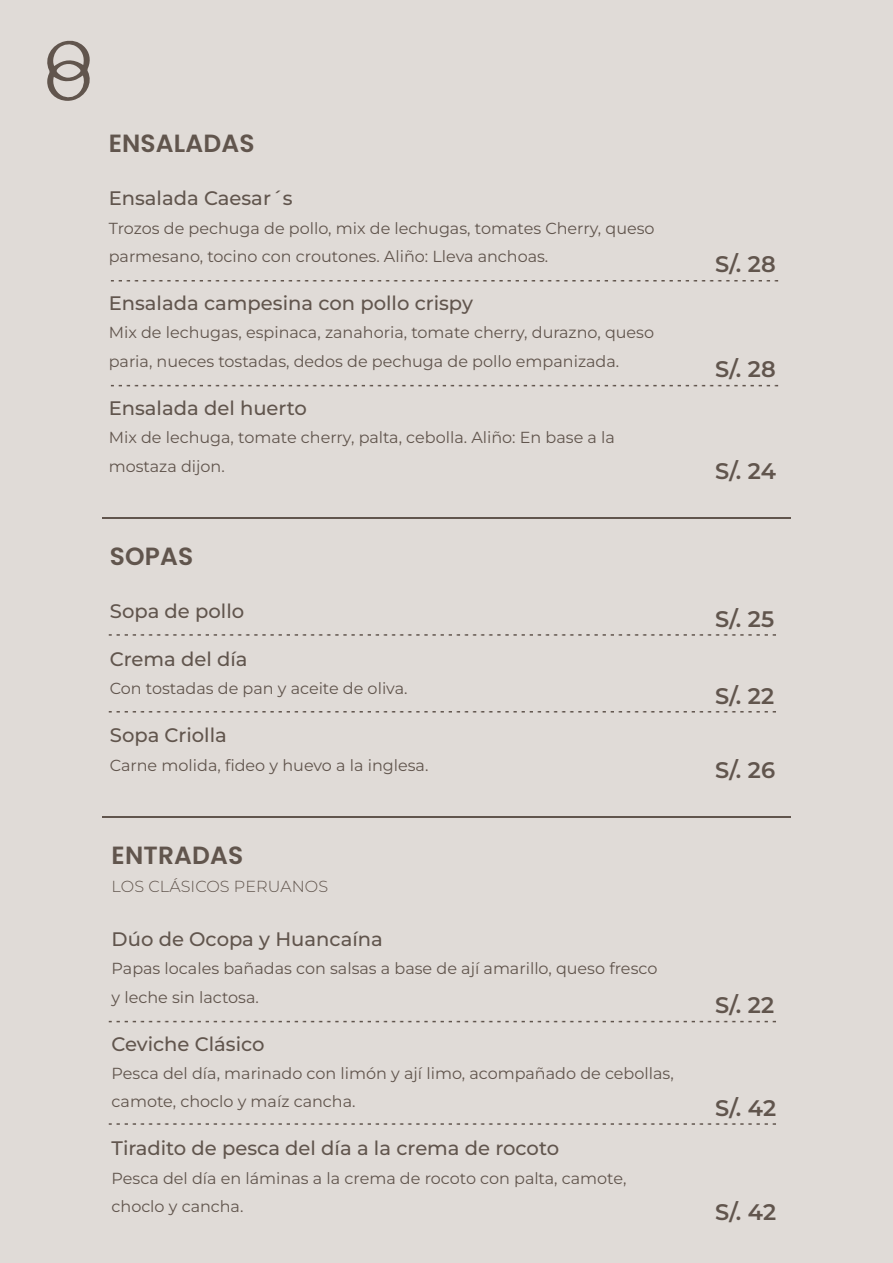
<style>
.page{position:relative;width:893px;height:1263px;background:#e0dbd7}
.page>*{position:absolute;margin:0;border:0;box-sizing:border-box;transform-origin:0 0}
.t1{font:600 24.9px "Poppins";letter-spacing:.005em;color:#61554d}
.t2{font:100 22.5px "Montserrat";letter-spacing:.005em;color:#61554d}
.t3{font:100 19.5px "Montserrat";color:#61554d}
.t4{font:100 16.05px/28.5px "Montserrat";color:#61554d}
</style>
<div class="page">
<svg style="left:47px;top:40px;width:43px;height:61px"></svg>
<svg style="left:109px;top:634px;width:667px;height:2px"></svg>
<svg style="left:109px;top:711px;width:667px;height:1px"></svg>
<svg style="left:111px;top:280px;width:668px;height:1px"></svg>
<svg style="left:111px;top:385px;width:668px;height:1px"></svg>
<svg style="left:109px;top:1021px;width:667px;height:1px"></svg>
<svg style="left:109px;top:1123px;width:667px;height:2px"></svg>
<hr style="left:102px;top:517px;width:689px;height:1px;background:#61554d">
<hr style="left:102px;top:816px;width:689px;height:2px;background:#61554d">
<h1 class="t1" style="left:109px;top:129px;width:147px">ENSALADAS</h1>
<p class="t3" style="left:109px;top:186px;width:185px">Ensalada Caesar´s</p>
<p class="t4" style="left:109px;top:215px;width:547px">Trozos de pechuga de pollo, mix de lechugas, tomates Cherry, queso parmesano, tocino con croutones. Aliño: Lleva anchoas.</p>
<p class="t3" style="left:109px;top:291px;width:366px">Ensalada campesina con pollo crispy</p>
<p class="t4" style="left:109px;top:320px;width:547px">Mix de lechugas, espinaca, zanahoria, tomate cherry, durazno, queso paria, nueces tostadas, dedos de pechuga de pollo empanizada.</p>
<p class="t3" style="left:109px;top:395px;width:200px">Ensalada del huerto</p>
<p class="t4" style="left:109px;top:425px;width:508px">Mix de lechuga, tomate cherry, palta, cebolla. Aliño: En base a la mostaza dijon.</p>
<h1 class="t1" style="left:110px;top:541px;width:85px">SOPAS</h1>
<p class="t3" style="left:110px;top:599px;width:136px">Sopa de pollo</p>
<p class="t3" style="left:110px;top:647px;width:139px">Crema del día</p>
<p class="t4" style="left:110px;top:676px;width:299px">Con tostadas de pan y aceite de oliva.</p>
<p class="t3" style="left:110px;top:723px;width:118px">Sopa Criolla</p>
<p class="t4" style="left:110px;top:752px;width:320px">Carne molida, fideo y huevo a la inglesa.</p>
<h1 class="t1" style="left:112px;top:841px;width:133px">ENTRADAS</h1>
<p class="t4" style="left:112px;top:874px;width:218px">LOS CLÁSICOS PERUANOS</p>
<p class="t3" style="left:112px;top:926px;width:273px">Dúo de Ocopa y Huancaína</p>
<p class="t4" style="left:112px;top:955px;width:547px">Papas locales bañadas con salsas a base de ají amarillo, queso fresco y leche sin lactosa.</p>
<p class="t3" style="left:112px;top:1031px;width:154px">Ceviche Clásico</p>
<p class="t4" style="left:112px;top:1060px;width:564px">Pesca del día, marinado con limón y ají limo, acompañado de cebollas, camote, choclo y maíz cancha.</p>
<p class="t3" style="left:112px;top:1136px;width:449px">Tiradito de pesca del día a la crema de rocoto</p>
<p class="t4" style="left:112px;top:1165px;width:516px">Pesca del día en láminas a la crema de rocoto con palta, camote, choclo y cancha.</p>
<h2 class="t2" style="left:715px;top:250px;width:62px">S/. 28</h2>
<h2 class="t2" style="left:715px;top:355px;width:62px">S/. 28</h2>
<h2 class="t2" style="left:715px;top:456px;width:62px">S/. 24</h2>
<h2 class="t2" style="left:715px;top:604px;width:61px">S/. 25</h2>
<h2 class="t2" style="left:715px;top:681px;width:61px">S/. 22</h2>
<h2 class="t2" style="left:715px;top:756px;width:62px">S/. 26</h2>
<h2 class="t2" style="left:715px;top:991px;width:61px">S/. 22</h2>
<h2 class="t2" style="left:715px;top:1093px;width:63px">S/. 42</h2>
<h2 class="t2" style="left:715px;top:1198px;width:63px">S/. 42</h2>
</div>
